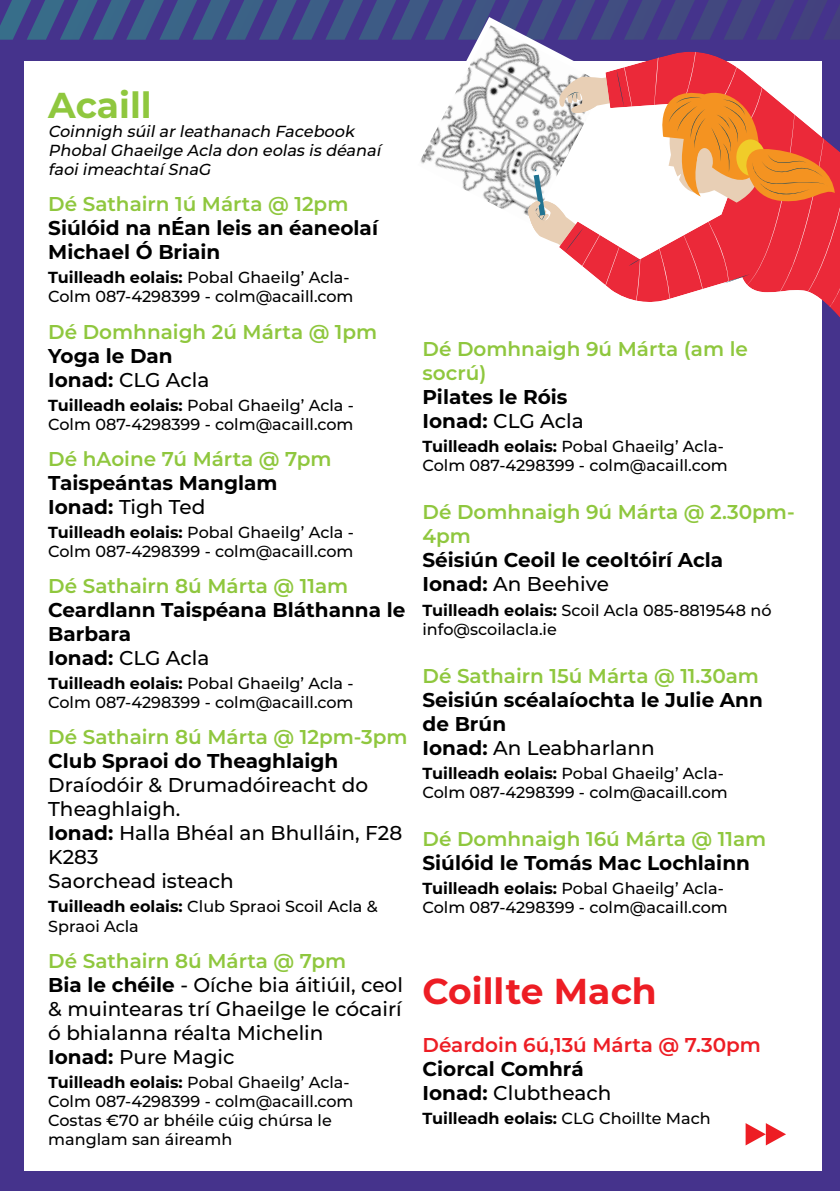
<style>
.page{position:relative;width:840px;height:1191px;background:#fff}
.page>*{position:absolute;margin:0;border:0;box-sizing:border-box;transform-origin:0 0}
.t1{font:700 36px "Montserrat";color:#ed1d24}
.t2{font:700 36px "Montserrat";color:#8fc73e}
.t3{font:700 20px/24px "Montserrat";color:#000}
.t4{font:600 20px/24px "Montserrat";color:#8fc73e}
.t5{font:500 20px/24px "Montserrat";color:#000}
.t6{font:600 20px "Montserrat";color:#ed1d24}
.t7{font:500 16px/19.2px "Montserrat";color:#000}
.t8{font:italic 500 16px/19.2px "Montserrat";color:#000}
.t9{font:700 16px "Montserrat";color:#000}
.s1{font-weight:700}
.s2{font-weight:500}
.s3{font-weight:600;color:#8fc73e}
</style>
<div class="page">
<div style="left:0;top:0;width:839px;height:1191px;background:#45338c"></div>
<div style="left:24px;top:61px;width:796px;height:1110px;background:#fff"></div>
<svg style="left:0;top:0;width:839px;height:40px"></svg>
<svg style="left:382px;top:0;width:258px;height:40px"></svg>
<svg style="left:391px;top:4px;width:239px;height:36px"></svg>
<img style="left:417px;top:25px;width:187px;height:190px">
<svg style="left:558px;top:59px;width:94px;height:243px"></svg>
<svg style="left:628px;top:242px;width:12px;height:60px"></svg>
<svg style="left:558px;top:52px;width:76px;height:67px"></svg>
<svg style="left:526px;top:169px;width:96px;height:133px"></svg>
<svg style="left:652px;top:52px;width:187px;height:266px"></svg>
<svg style="left:745px;top:1123px;width:40px;height:22px"></svg>
<h1 class="t2" style="left:48px;top:79px;width:105px">Acaill</h1>
<p class="t8" style="left:48px;top:121px;width:337px">Coinnigh súilarleathanach Facebook<br>PhobalGhaeilge Acla don eolas is déanaí faoiimeachtaíSnaG</p>
<p class="t4" style="left:48px;top:191px;width:301px">Dé Sathairn 1ú Márta @ 12pm</p>
<p class="t3" style="left:48px;top:215px;width:331px">Siúlóid na nÉan leis an éaneolaí<br>Michael Ó Briain</p>
<p class="t7" style="left:48px;top:267px;width:307px"><span class="s1">Tuilleadh eolais:</span> Pobal Ghaeilg’ Acla-<br>Colm 087-4298399 - colm@acaill.com</p>
<p class="t4" style="left:48px;top:318px;width:330px">Dé Domhnaigh 2ú Márta @ 1pm</p>
<p class="t3" style="left:48px;top:342px;width:162px">Yoga le Dan<br>Ionad: <span class="s2">CLG Acla</span></p>
<p class="t7" style="left:48px;top:394px;width:307px"><span class="s1">Tuilleadh eolais:</span> Pobal Ghaeilg’ Acla -<br>Colm 087-4298399 - colm@acaill.com</p>
<p class="t4" style="left:48px;top:446px;width:285px">Dé hAoine 7ú Márta @ 7pm</p>
<p class="t3" style="left:48px;top:469px;width:231px">Taispeántas Manglam<br>Ionad: <span class="s2">Tigh Ted</span></p>
<p class="t7" style="left:48px;top:522px;width:307px"><span class="s1">Tuilleadh eolais:</span> Pobal Ghaeilg’ Acla -<br>Colm 087-4298399 - colm@acaill.com</p>
<p class="t4" style="left:48px;top:573px;width:301px">Dé Sathairn 8ú Márta @ 11am</p>
<p class="t3" style="left:48px;top:597px;width:358px">Ceardlann Taispéana Bláthanna le<br>Barbara<br>Ionad: <span class="s2">CLG Acla</span></p>
<p class="t7" style="left:48px;top:673px;width:307px"><span class="s1">Tuilleadh eolais:</span> Pobal Ghaeilg’ Acla -<br>Colm 087-4298399 - colm@acaill.com</p>
<p class="t4" style="left:48px;top:724px;width:361px">Dé Sathairn 8ú Márta @ 12pm-3pm</p>
<p class="t3" style="left:48px;top:748px;width:291px">Club Spraoi do Theaghlaigh</p>
<p class="t5" style="left:48px;top:772px;width:355px">Draíodóir &amp; Drumadóireacht do<br>Theaghlaigh.<br><span class="s1">Ionad:</span> Halla Bhéal an Bhulláin, F28<br>K283<br>Saorchead isteach</p>
<p class="t7" style="left:48px;top:896px;width:331px"><span class="s1">Tuilleadh eolais:</span> Club Spraoi Scoil Acla &amp;<br>Spraoi Acla</p>
<p class="t5" style="left:48px;top:947px;width:356px"><span class="s3">Dé Sathairn 8ú Márta @ 7pm<br></span><span class="s1">Bia le chéile</span> - Oíche bia áitiúil, ceol &amp; muintearas trí Ghaeilge le cócairí ó bhialanna réalta Michelin<br><span class="s1">Ionad:</span> Pure Magic</p>
<p class="t7" style="left:48px;top:1071px;width:307px"><span class="s1">Tuilleadh eolais:</span> Pobal Ghaeilg’ Acla-<br>Colm 087-4298399 - colm@acaill.com<br>Costas €70 ar bhéile cúig chúrsa le manglam san áireamh</p>
<p class="t4" style="left:422px;top:336px;width:327px">Dé Domhnaigh 9ú Márta (am le socrú)</p>
<p class="t3" style="left:422px;top:384px;width:162px">Pilates le Róis<br>Ionad: <span class="s2">CLG Acla</span></p>
<p class="t7" style="left:422px;top:436px;width:307px"><span class="s1">Tuilleadh eolais:</span> Pobal Ghaeilg’ Acla-<br>Colm 087-4298399 - colm@acaill.com</p>
<p class="t4" style="left:422px;top:499px;width:373px">Dé Domhnaigh 9ú Márta @ 2.30pm-<br>4pm</p>
<p class="t3" style="left:422px;top:547px;width:302px">Séisiún Ceoil le ceoltóirí Acla<br>Ionad: <span class="s2">An Beehive</span></p>
<p class="t7" style="left:422px;top:599px;width:350px"><span class="s1">Tuilleadh eolais:</span> Scoil Acla 085-8819548 nó info@scoilacla.ie</p>
<p class="t4" style="left:422px;top:662px;width:338px">Dé Sathairn 15ú Márta @ 11.30am</p>
<p class="t3" style="left:422px;top:686px;width:342px">Seisiún scéalaíochta le Julie Ann de Brún<br>Ionad: <span class="s2">An Leabharlann</span></p>
<p class="t7" style="left:422px;top:763px;width:307px"><span class="s1">Tuilleadh eolais:</span> Pobal Ghaeilg’ Acla-<br>Colm 087-4298399 - colm@acaill.com</p>
<p class="t4" style="left:422px;top:826px;width:345px">Dé Domhnaigh 16ú Márta @ 11am</p>
<p class="t3" style="left:422px;top:850px;width:329px">Siúlóid le Tomás Mac Lochlainn</p>
<p class="t7" style="left:422px;top:878px;width:307px"><span class="s1">Tuilleadh eolais:</span> Pobal Ghaeilg’ Acla-<br>Colm 087-4298399 - colm@acaill.com</p>
<h1 class="t1" style="left:422px;top:965px;width:235px">Coillte Mach</h1>
<p class="t6" style="left:422px;top:1031px;width:340px">Déardoin 6ú,13ú Márta @ 7.30pm</p>
<p class="t3" style="left:422px;top:1056px;width:190px">Ciorcal Comhrá<br>Ionad: <span class="s2">Clubtheach</span></p>
<p class="t9" style="left:422px;top:1107px;width:289px">Tuilleadh eolais: <span class="s2">CLG Choillte Mach</span></p>
</div>
